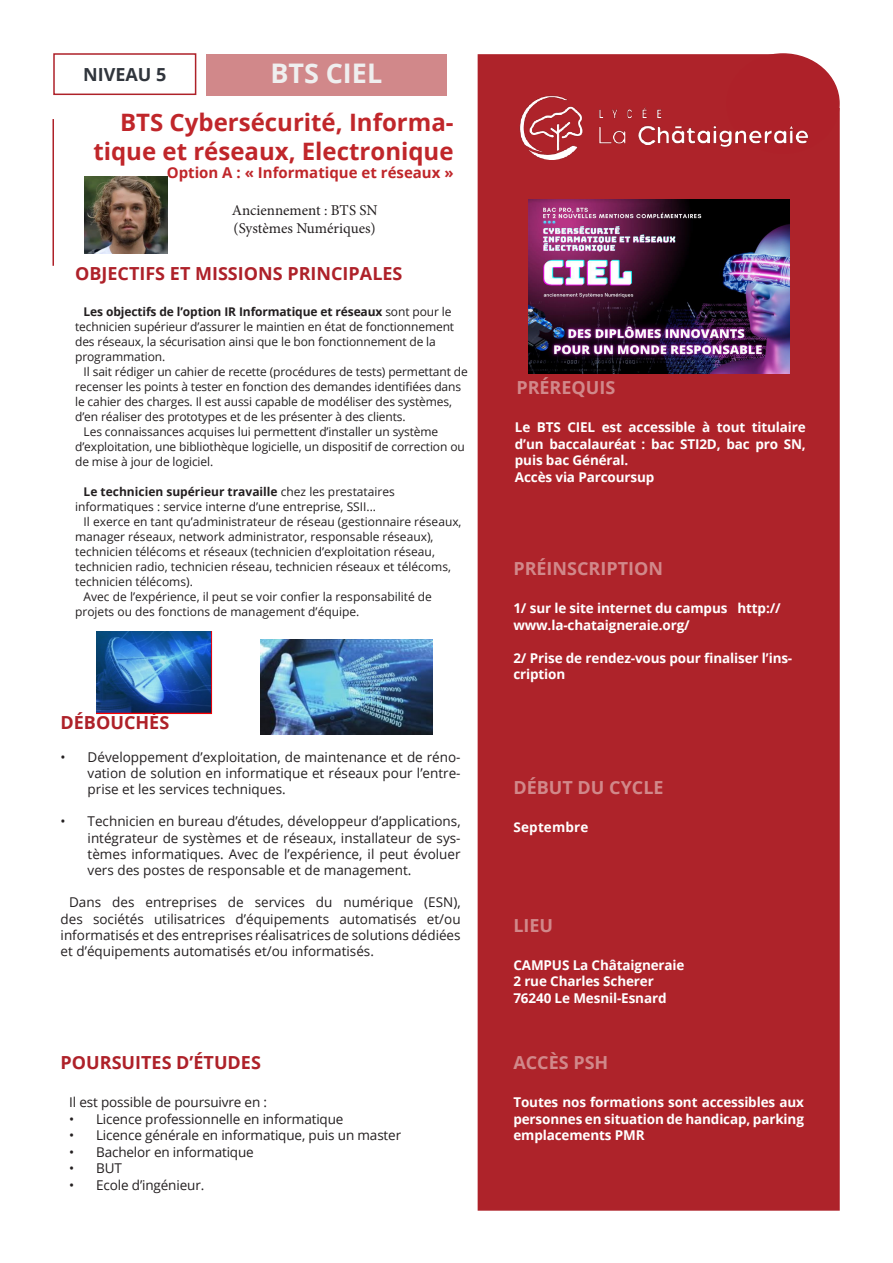
<style>
.page{position:relative;width:893px;height:1263px;background:#fff}
.page>*{position:absolute;margin:0;border:0;box-sizing:border-box;transform-origin:0 0}
.t1{font:700 27px "Open Sans";color:#efefef}
.t2{font:700 24px/28.8px "Open Sans";color:#c0262a;text-align:right}
.t3{font:700 18px "Open Sans";color:#ae2129}
.t4{font:700 18px "Open Sans";color:#d1888a}
.t5{font:700 18px "Open Sans";color:#30353c}
.t6{font:15px/18px "Minion Pro";color:#231f20}
.t7{font:700 15px "Open Sans";color:#c0262a}
.t8{font:13.5px/16.2px "Open Sans";letter-spacing:-.005em;color:#231f20;text-align:justify}
.t9{font:700 13.5px/16.5px "Open Sans";letter-spacing:-.01em;color:#fff;text-align:justify}
.t10{font:700 13.5px "Open Sans";letter-spacing:.01em;color:#fff}
.t11{font:12px/15px "Open Sans";letter-spacing:-.01em;color:#231f20}
.s1{font-weight:700}
</style>
<div class="page">
<svg style="left:477px;top:53px;width:363px;height:1158px;background:#a3252f"></svg>
<div style="left:727px;top:54px;width:112px;height:99px;background:#ae2129;border-radius:50%"></div>
<div style="left:206px;top:54px;width:240px;height:41px;background:#d1888a"></div>
<hr style="left:52px;top:119px;width:2px;height:147px;background:#ae2129">
<div style="left:53px;top:53px;width:143px;height:42px;border:2px solid #ae2129"></div>
<img style="left:85px;top:176px;width:83px;height:77px">
<img style="left:503px;top:92px;width:337px;height:100px">
<img style="left:96px;top:631px;width:117px;height:83px">
<img style="left:261px;top:639px;width:172px;height:95px">
<p class="t5" style="left:83px;top:61px;width:85px">NIVEAU 5</p>
<p class="t1" style="left:270px;top:54px;width:113px">BTS CIEL</p>
<p class="t2" style="left:93px;top:107px;width:362px">BTS Cybersécurité, Informa&shy;tique et réseaux, Electronique</p>
<p class="t7" style="left:167px;top:162px;width:288px">Option A : « Informatique et réseaux »</p>
<p class="t6" style="left:232px;top:202px;width:147px">Anciennement : BTS SN (Systèmes Numériques)</p>
<p class="t3" style="left:75px;top:260px;width:329px">OBJECTIFS ET MISSIONS PRINCIPALES</p>
<p class="t11" style="left:75px;top:304px;width:381px;text-indent:9px"><span class="s1">Les objectifs de l’option IR Informatique et réseaux</span> sont pour le technicien supérieur d’assurer le maintien en état de fonctionnement des réseaux, la sécurisation ainsi que le bon fonctionnement de la programmation.</p>
<p class="t11" style="left:75px;top:364px;width:394px;text-indent:9px">Il sait rédiger un cahier de recette (procédures de tests) permettant de recenser les points à tester en fonction des demandes identifiées dans le cahier des charges. Il est aussi capable de modéliser des systèmes, d’en réaliser des prototypes et de les présenter à des clients.</p>
<p class="t11" style="left:75px;top:424px;width:391px;text-indent:9px">Les connaissances acquises lui permettent d’installer un système d’exploitation, une bibliothèque logicielle, un dispositif de correction ou de mise à jour de logiciel.</p>
<p class="t11" style="left:75px;top:484px;width:321px;text-indent:9px"><span class="s1">Le technicien supérieur travaille</span> chez les prestataires informatiques : service interne d’une entreprise, SSII...</p>
<p class="t11" style="left:75px;top:514px;width:388px;text-indent:9px">Il exerce en tant qu’administrateur de réseau (gestionnaire réseaux, manager réseaux, network administrator, responsable réseaux), technicien télécoms et réseaux (technicien d’exploitation réseau, technicien radio, technicien réseau, technicien réseaux et télécoms, technicien télécoms).</p>
<p class="t11" style="left:75px;top:589px;width:358px;text-indent:9px">Avec de l’expérience, il peut se voir confier la responsabilité de projets ou des fonctions de management d’équipe.</p>
<p class="t3" style="left:61px;top:710px;width:110px">DÉBOUCHÉS</p>
<p class="t8" style="left:88px;top:748px;width:375px;text-indent:-27px">• Développement d’exploitation, de maintenance et de réno&shy;vation de solution en informatique et réseaux pour l’entre&shy;prise et les services techniques.</p>
<p class="t8" style="left:88px;top:813px;width:375px;text-indent:-27px">• Technicien en bureau d’études, développeur d’applications, intégrateur de systèmes et de réseaux, installateur de sys&shy;tèmes informatiques. Avec de l’expérience, il peut évoluer vers des postes de responsable et de management.</p>
<p class="t8" style="left:61px;top:894px;width:402px;text-indent:9px">Dans des entreprises de services du numérique (ESN), des sociétés utilisatrices d’équipements automatisés et/ou informatisés et des entreprises réalisatrices de solutions dédiées et d’équipements automatisés et/ou informatisés.</p>
<p class="t3" style="left:61px;top:1050px;width:202px">POURSUITES D’ÉTUDES</p>
<p class="t8" style="left:69px;top:1094px;width:200px">Il est possible de poursuivre en :</p>
<p class="t8" style="left:69px;top:1110px;width:276px">• Licence professionnelle en informatique</p>
<p class="t8" style="left:69px;top:1127px;width:334px">• Licence générale en informatique, puis un master</p>
<p class="t8" style="left:69px;top:1143px;width:186px">• Bachelor en informatique</p>
<p class="t8" style="left:69px;top:1160px;width:54px">• BUT</p>
<p class="t8" style="left:69px;top:1176px;width:137px">• Ecole d’ingénieur.</p>
<p class="t4" style="left:516px;top:375px;width:101px">PRÉREQUIS</p>
<p class="t9" style="left:515px;top:419px;width:292px">Le BTS CIEL est accessible à tout titulaire d’un baccalauréat : bac STI2D, bac pro SN, puis bac Général.</p>
<p class="t9" style="left:515px;top:468px;width:141px">Accès via Parcoursup</p>
<p class="t4" style="left:513px;top:556px;width:151px">PRÉINSCRIPTION</p>
<p class="t9" style="left:513px;top:600px;width:269px">1/ sur le site internet du campus http:// www.la-chataigneraie.org/</p>
<p class="t9" style="left:513px;top:649px;width:280px">2/ Prise de rendez-vous pour finaliser l’ins&shy;cription</p>
<p class="t4" style="left:513px;top:775px;width:152px">DÉBUT DU CYCLE</p>
<p class="t10" style="left:513px;top:818px;width:77px">Septembre</p>
<p class="t4" style="left:513px;top:912px;width:41px">LIEU</p>
<p class="t9" style="left:513px;top:956px;width:173px">CAMPUS La Châtaigneraie</p>
<p class="t9" style="left:513px;top:973px;width:142px">2 rue Charles Scherer</p>
<p class="t9" style="left:513px;top:989px;width:155px">76240 Le Mesnil-Esnard</p>
<p class="t4" style="left:513px;top:1050px;width:97px">ACCÈS PSH</p>
<p class="t9" style="left:513px;top:1094px;width:292px">Toutes nos formations sont accessibles aux personnes en situation de handicap, parking emplacements PMR</p>
</div>
